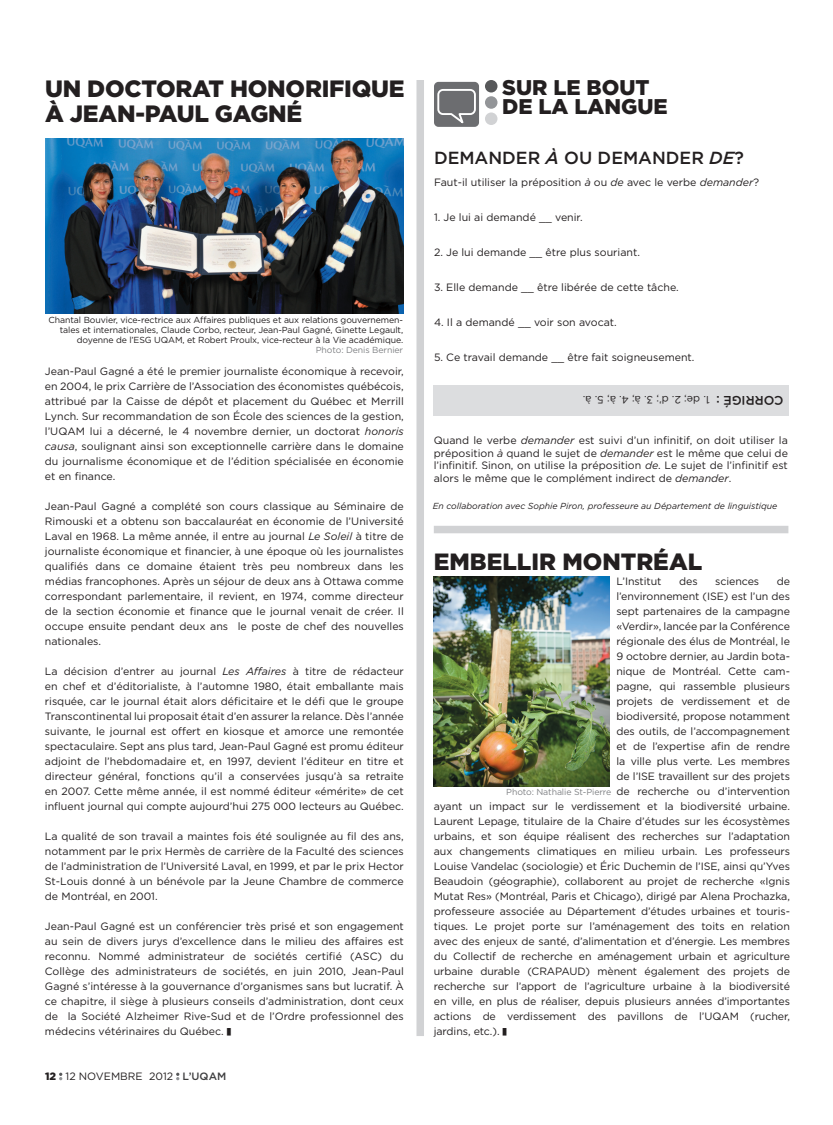
<style>
.page{position:relative;width:833px;height:1125px;background:#fff}
.page>*{position:absolute;margin:0;border:0;box-sizing:border-box;transform-origin:0 0}
.t1{font:900 23.62px/25px "Gotham";letter-spacing:-.01em;color:#231f20}
.t2{font:900 23.5px "Gotham";color:#231f20}
.t3{font:900 21.25px/18.8px "Gotham";color:#231f20;text-align:right}
.t4{font:500 17.5px "Gotham";color:#231f20}
.t5{font:italic 500 17.5px "Gotham";color:#231f20}
.t6{font:500 12.5px "Gotham";color:#231f20}
.t7{font:10.62px/15px "Gotham";letter-spacing:-.005em;color:#231f20;text-align:justify}
.t8{font:8.75px/10px "Gotham";letter-spacing:-.01em;color:#231f20;text-align:right}
.t9{font:italic 8.75px "Gotham";color:#231f20}
.t10{font:8.75px "Gotham";letter-spacing:-.01em;color:#808285}
.s1{font-style:italic}
.s2{font-weight:900}
.s3{font-weight:500;color:#3e3e3f}
.s4{font-style:normal}
</style>
<div class="page">
<svg style="left:59px;top:1073px;width:3px;height:7px"></svg>
<svg style="left:176px;top:1073px;width:3px;height:7px"></svg>
<div style="left:416px;top:80px;width:8px;height:956px;background:#d1d2d4"></div>
<div style="left:434px;top:82px;width:45px;height:45px;background:#6c6d70;border-radius:5px"></div>
<svg style="left:436px;top:89px;width:41px;height:38px"></svg>
<div style="left:485px;top:80px;width:12px;height:13px;background:#57585a;border-radius:50%"></div>
<div style="left:485px;top:96px;width:12px;height:13px;background:#939598;border-radius:50%"></div>
<div style="left:485px;top:112px;width:12px;height:13px;background:#d1d2d4;border-radius:50%"></div>
<div style="left:434px;top:526px;width:354px;height:7px;background:#d1d2d4"></div>
<img style="left:45px;top:138px;width:358px;height:175px">
<div style="left:434px;top:385px;width:355px;height:31px;background:#dcdddf"></div>
<img style="left:434px;top:577px;width:176px;height:209px">
<h1 class="t1" style="left:45px;top:76px;width:361px">UN DOCTORAT HONORIFIQUE<br>À JEAN-PAUL GAGNÉ</h1>
<p class="t8" style="left:49px;top:315px;width:356px">Chantal Bouvier, vice-rectrice aux Affaires publiques et aux relations gouvernemen&shy;tales et internationales, Claude Corbo, recteur, Jean-Paul Gagné, Ginette Legault, doyenne de l’ESG UQAM, et Robert Proulx, vice-recteur à la Vie académique.</p>
<p class="t10" style="left:316px;top:345px;width:89px">Photo: Denis Bernier</p>
<p class="t7" style="left:45px;top:364px;width:360px">Jean-Paul Gagné a été le premier journaliste économique à recevoir, en 2004, le prix Carrière de l’Association des économistes québécois, attribué par la Caisse de dépôt et placement du Québec et Merrill Lynch. Sur recommandation de son École des sciences de la gestion, l’UQAM lui a décerné, le 4 novembre dernier, un doctorat <span class="s1">honoris causa</span>, soulignant ainsi son exceptionnelle carrière dans le domaine du journalisme économique et de l’édition spécialisée en économie et en finance.</p>
<p class="t7" style="left:45px;top:499px;width:360px">Jean-Paul Gagné a complété son cours classique au Séminaire de Rimouski et a obtenu son baccalauréat en économie de l’Université Laval en 1968. La même année, il entre au journal <span class="s1">Le Soleil</span> à titre de journaliste économique et financier, à une époque où les journalistes qualifiés dans ce domaine étaient très peu nombreux dans les médias francophones. Après un séjour de deux ans à Ottawa comme correspondant parlementaire, il revient, en 1974, comme directeur de la section économie et finance que le journal venait de créer. Il occupe ensuite pendant deux ans le poste de chef des nouvelles nationales.</p>
<p class="t7" style="left:45px;top:664px;width:360px">La décision d’entrer au journal <span class="s1">Les Affaires</span> à titre de rédacteur en chef et d’éditorialiste, à l’automne 1980, était emballante mais risquée, car le journal était alors déficitaire et le défi que le groupe Transcontinental lui proposait était d’en assurer la relance. Dès l’année suivante, le journal est offert en kiosque et amorce une remontée spectaculaire. Sept ans plus tard, Jean-Paul Gagné est promu éditeur adjoint de l’hebdomadaire et, en 1997, devient l’éditeur en titre et directeur général, fonctions qu’il a conservées jusqu’à sa retraite en 2007. Cette même année, il est nommé éditeur «émérite» de cet influent journal qui compte aujourd’hui 275 000 lecteurs au Québec.</p>
<p class="t7" style="left:45px;top:829px;width:360px">La qualité de son travail a maintes fois été soulignée au fil des ans, notamment par le prix Hermès de carrière de la Faculté des sciences de l’administration de l’Université Laval, en 1999, et par le prix Hector St-Louis donné à un bénévole par la Jeune Chambre de commerce de Montréal, en 2001.</p>
<p class="t7" style="left:45px;top:919px;width:360px">Jean-Paul Gagné est un conférencier très prisé et son engagement au sein de divers jurys d’excellence dans le milieu des affaires est reconnu. Nommé administrateur de sociétés certifié (ASC) du Collège des administrateurs de sociétés, en juin 2010, Jean-Paul Gagné s’intéresse à la gouvernance d’organismes sans but lucratif. À ce chapitre, il siège à plusieurs conseils d’administration, dont ceux de la Société Alzheimer Rive-Sud et de l’Ordre professionnel des médecins vétérinaires du Québec.</p>
<p class="t7" style="left:45px;top:1069px;width:183px"><span class="s2">12</span> 12 NOVEMBRE 2012 <span class="s3">L’UQAM</span></p>
<h3 class="t3" style="left:502px;top:78px;width:103px">LE BOUT<br>DE LA LANGUE</h3>
<h3 class="t4" style="left:434px;top:148px;width:28px">DEMANDER</h3>
<h3 class="t4" style="left:545px;top:148px;width:66px"><span class="s1">à</span>OU DEMANDER</h3>
<h3 class="t5" style="left:709px;top:148px;width:36px">de<span class="s4">?</span></h3>
<p class="t7" style="left:434px;top:175px;width:326px">Faut-il utiliser la préposition <span class="s1">à</span> ou <span class="s1">de</span> avec le verbe <span class="s1">demander</span>?</p>
<p class="t7" style="left:434px;top:210px;width:150px">1. Je lui ai demandé __ venir.</p>
<p class="t7" style="left:434px;top:245px;width:207px">2. Je lui demande __ être plus souriant.</p>
<p class="t7" style="left:434px;top:280px;width:246px">3. Elle demande __ être libérée de cette tâche.</p>
<p class="t7" style="left:434px;top:315px;width:184px">4. Il a demandé __ voir son avocat.</p>
<p class="t7" style="left:434px;top:350px;width:262px">5. Ce travail demande __ être fait soigneusement.</p>
<h3 class="t3" style="left:502px;top:78px;width:16px">SUR</h3>
<p class="t7" style="left:709px;top:408px;width:128px;rotate:-180deg">1. de; 2. d’; 3. à; 4. à; 5. à.</p>
<p class="t6" style="left:741px;top:408px;width:27px;rotate:-180deg">GÉ :</p>
<p class="t6" style="left:783px;top:408px;width:18px;rotate:-180deg">CORRI</p>
<p class="t7" style="left:434px;top:434px;width:355px;line-height:12.5px">Quand le verbe <span class="s1">demander</span> est suivi d’un infinitif, on doit utiliser la préposition <span class="s1">à</span> quand le sujet de <span class="s1">demander</span> est le même que celui de l’infinitif. Sinon, on utilise la préposition <span class="s1">de</span>. Le sujet de l’infinitif est alors le même que le complément indirect de <span class="s1">demander</span>.</p>
<p class="t9" style="left:432px;top:501px;width:346px">En collaboration avec Sophie Piron, professeure au Département de linguistique</p>
<h2 class="t2" style="left:434px;top:548px;width:268px">EMBELLIR MONTRÉAL</h2>
<p class="t7" style="left:616px;top:574px;width:47px">L’Institut</p>
<p class="t7" style="left:679px;top:574px;width:20px">des</p>
<p class="t7" style="left:715px;top:574px;width:45px">sciences</p>
<p class="t7" style="left:776px;top:574px;width:15px">de</p>
<p class="t7" style="left:616px;top:589px;width:175px">l’environnement (ISE) est l’un des</p>
<p class="t7" style="left:616px;top:604px;width:175px">sept partenaires de la campagne</p>
<p class="t7" style="left:616px;top:619px;width:175px">«Verdir», lancée par la Conférence</p>
<p class="t7" style="left:616px;top:634px;width:175px">régionale des élus de Montréal, le</p>
<p class="t7" style="left:616px;top:649px;width:175px">9 octobre dernier, au Jardin bota-</p>
<p class="t7" style="left:616px;top:664px;width:175px">nique de Montréal. Cette cam-</p>
<p class="t7" style="left:616px;top:679px;width:175px">pagne, qui rassemble plusieurs</p>
<p class="t7" style="left:616px;top:694px;width:175px">projets de verdissement et de</p>
<p class="t7" style="left:616px;top:709px;width:175px">biodiversité, propose notamment</p>
<p class="t7" style="left:616px;top:724px;width:175px">des outils, de l’accompagnement</p>
<p class="t7" style="left:616px;top:739px;width:175px">et de l’expertise afin de rendre</p>
<p class="t7" style="left:616px;top:754px;width:175px">la ville plus verte. Les membres</p>
<p class="t7" style="left:616px;top:769px;width:175px">de l’ISE travaillent sur des projets</p>
<p class="t7" style="left:616px;top:784px;width:175px">de recherche ou d’intervention</p>
<p class="t7" style="left:434px;top:799px;width:358px">ayant un impact sur le verdissement et la biodiversité urbaine.</p>
<p class="t7" style="left:434px;top:814px;width:357px">Laurent Lepage, titulaire de la Chaire d’études sur les écosystèmes</p>
<p class="t7" style="left:434px;top:829px;width:358px">urbains, et son équipe réalisent des recherches sur l’adaptation</p>
<p class="t7" style="left:434px;top:844px;width:357px">aux changements climatiques en milieu urbain. Les professeurs</p>
<p class="t7" style="left:434px;top:859px;width:357px">Louise Vandelac (sociologie) et Éric Duchemin de l’ISE, ainsi qu’Yves</p>
<p class="t7" style="left:434px;top:874px;width:357px">Beaudoin (géographie), collaborent au projet de recherche «Ignis</p>
<p class="t7" style="left:434px;top:889px;width:357px">Mutat Res» (Montréal, Paris et Chicago), dirigé par Alena Prochazka,</p>
<p class="t7" style="left:434px;top:904px;width:356px">professeure associée au Département d’études urbaines et touris-</p>
<p class="t7" style="left:434px;top:919px;width:357px">tiques. Le projet porte sur l’aménagement des toits en relation</p>
<p class="t7" style="left:434px;top:934px;width:357px">avec des enjeux de santé, d’alimentation et d’énergie. Les membres</p>
<p class="t7" style="left:434px;top:949px;width:357px">du Collectif de recherche en aménagement urbain et agriculture</p>
<p class="t7" style="left:434px;top:964px;width:357px">urbaine durable (CRAPAUD) mènent également des projets de</p>
<p class="t7" style="left:434px;top:979px;width:357px">recherche sur l’apport de l’agriculture urbaine à la biodiversité</p>
<p class="t7" style="left:434px;top:994px;width:357px">en ville, en plus de réaliser, depuis plusieurs années d’importantes</p>
<p class="t7" style="left:434px;top:1009px;width:357px">actions de verdissement des pavillons de l’UQAM (rucher,</p>
<p class="t7" style="left:434px;top:1024px;width:67px">jardins, etc.).</p>
<p class="t10" style="left:506px;top:787px;width:107px">Photo: Nathalie St-Pierre</p>
</div>
